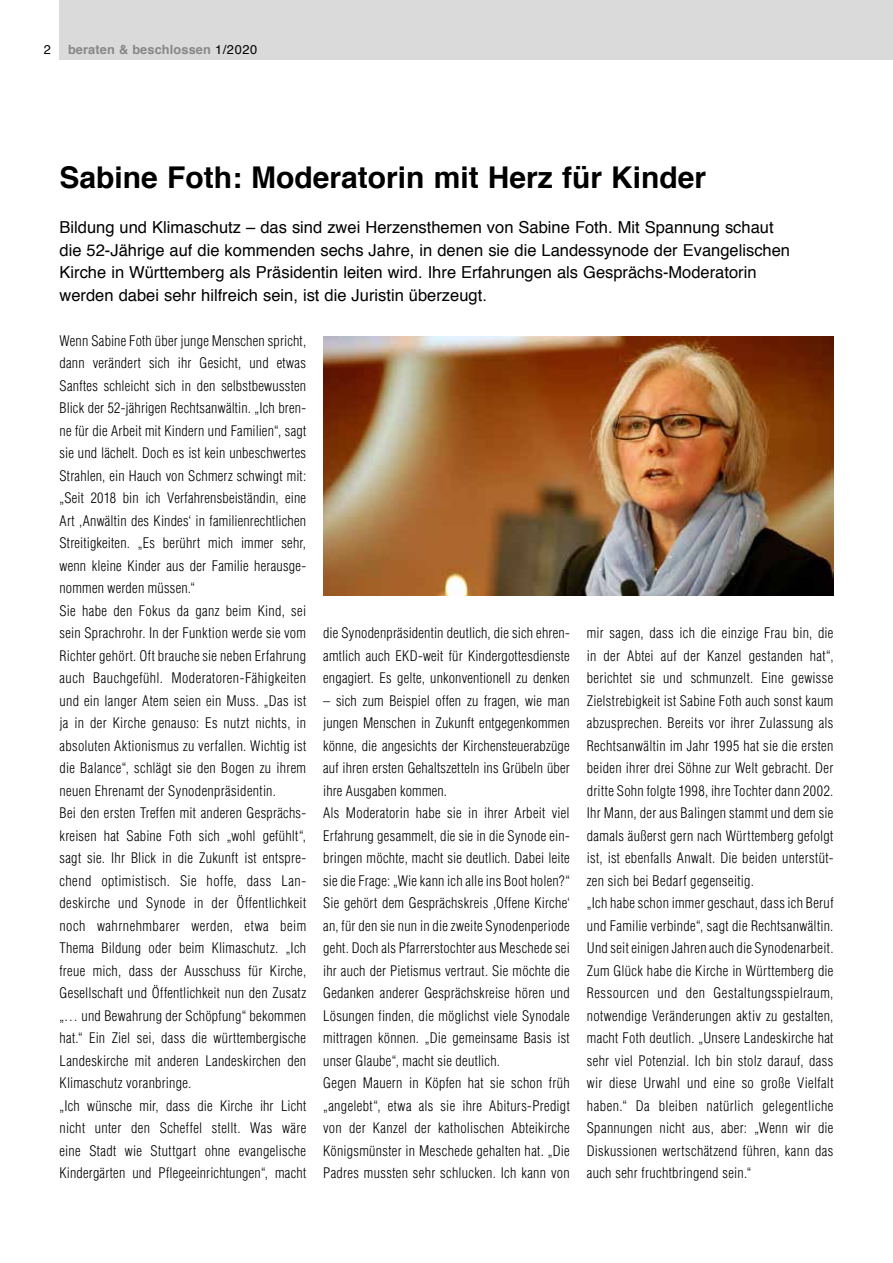
<style>
.page{position:relative;width:893px;height:1263px;background:#fff}
.page>*{position:absolute;margin:0;border:0;box-sizing:border-box;transform-origin:0 0}
.t1{font:700 30px "Helvetica";color:#000}
.t2{font:16.5px/22.5px "Helvetica";color:#000}
.t3{font:300 condensed 14.25px/22.5px "Helvetica LT Std";letter-spacing:.02em;color:#000}
.t4{font:700 12.75px "Helvetica";letter-spacing:.01em;color:#878787}
.t5{font:12.75px "Helvetica";color:#000}
.s1{font-weight:400;color:#000}
</style>
<div class="page">
<div style="left:60px;top:0;width:833px;height:60px;background:#dadada"></div>
<img style="left:323px;top:336px;width:510px;height:259px">
<p class="t5" style="left:44px;top:40px;width:9px">2</p>
<p class="t4" style="left:68px;top:39px;width:191px">beraten &amp; beschlossen <span class="s1">1/2020</span></p>
<h1 class="t1" style="left:60px;top:153px;width:648px">Sabine Foth: Moderatorin mit Herz für Kinder</h1>
<p class="t2" style="left:60px;top:217px;width:732px">Bildung und Klimaschutz – das sind zwei Herzensthemen von Sabine Foth. Mit Spannung schaut die 52-Jährige auf die kommenden sechs Jahre, in denen sie die Landessynode der Evangelischen Kirche in Württemberg als Präsidentin leiten wird. Ihre Erfahrungen als Gesprächs-Moderatorin werden dabei sehr hilfreich sein, ist die Juristin überzeugt.</p>
<p class="t3" style="left:60px;top:329px;width:248px">Wenn Sabine Foth über junge Menschen spricht, dann verändert sich ihr Gesicht, und etwas Sanftes schleicht sich in den selbstbewussten Blick der 52-jährigen Rechtsanwältin. „Ich bren&shy;ne für die Arbeit mit Kindern und Familien“, sagt sie und lächelt. Doch es ist kein unbeschwertes Strahlen, ein Hauch von Schmerz schwingt mit: „Seit 2018 bin ich Verfahrensbeiständin, eine Art ‚Anwältin des Kindes‘ in familienrechtlichen Streitigkeiten. „Es berührt mich immer sehr, wenn kleine Kinder aus der Familie herausge&shy;nommen werden müssen.“<br>Sie habe den Fokus da ganz beim Kind, sei sein Sprachrohr. In der Funktion werde sie vom Richter gehört. Oft brauche sie neben Erfahrung auch Bauchgefühl. Moderatoren-Fähigkeiten und ein langer Atem seien ein Muss. „Das ist ja in der Kirche genauso: Es nutzt nichts, in absoluten Aktionismus zu verfallen. Wichtig ist die Balance“, schlägt sie den Bogen zu ihrem neuen Ehrenamt der Synodenpräsidentin.<br>Bei den ersten Treffen mit anderen Gesprächs&shy;kreisen hat Sabine Foth sich „wohl gefühlt“, sagt sie. Ihr Blick in die Zukunft ist entspre&shy;chend optimistisch. Sie hoffe, dass Lan&shy;deskirche und Synode in der Öffentlichkeit noch wahrnehmbarer werden, etwa beim Thema Bildung oder beim Klimaschutz. „Ich freue mich, dass der Ausschuss für Kirche, Gesellschaft und Öffentlichkeit nun den Zusatz „… und Bewahrung der Schöpfung“ bekommen hat.“ Ein Ziel sei, dass die württembergische Landeskirche mit anderen Landeskirchen den Klimaschutz voranbringe.<br>„Ich wünsche mir, dass die Kirche ihr Licht nicht unter den Scheffel stellt. Was wäre eine Stadt wie Stuttgart ohne evangelische Kindergärten und Pflegeeinrichtungen“, macht</p>
<p class="t3" style="left:323px;top:622px;width:248px;text-align:justify">die Synodenpräsidentin deutlich, die sich ehren&shy;amtlich auch EKD-weit für Kindergottesdienste engagiert. Es gelte, unkonventionell zu denken</p>
<p class="t3" style="left:323px;top:689px;width:248px">– sich zum Beispiel offen zu fragen, wie man jungen Menschen in Zukunft entgegenkommen könne, die angesichts der Kirchensteuerabzüge auf ihren ersten Gehaltszetteln ins Grübeln über ihre Ausgaben kommen.<br>Als Moderatorin habe sie in ihrer Arbeit viel Erfahrung gesammelt, die sie in die Synode ein&shy;bringen möchte, macht sie deutlich. Dabei leite sie die Frage: „Wie kann ich alle ins Boot holen?“ Sie gehört dem Gesprächskreis ‚Offene Kirche‘ an, für den sie nun in die zweite Synodenperiode geht. Doch als Pfarrerstochter aus Meschede sei ihr auch der Pietismus vertraut. Sie möchte die Gedanken anderer Gesprächskreise hören und Lösungen finden, die möglichst viele Synodale mittragen können. „Die gemeinsame Basis ist unser Glaube“, macht sie deutlich.<br>Gegen Mauern in Köpfen hat sie schon früh „angelebt“, etwa als sie ihre Abiturs-Predigt von der Kanzel der katholischen Abteikirche Königsmünster in Meschede gehalten hat. „Die Padres mussten sehr schlucken. Ich kann von</p>
<p class="t3" style="left:587px;top:622px;width:248px">mir sagen, dass ich die einzige Frau bin, die in der Abtei auf der Kanzel gestanden hat“, berichtet sie und schmunzelt. Eine gewisse Zielstrebigkeit ist Sabine Foth auch sonst kaum abzusprechen. Bereits vor ihrer Zulassung als Rechtsanwältin im Jahr 1995 hat sie die ersten beiden ihrer drei Söhne zur Welt gebracht. Der dritte Sohn folgte 1998, ihre Tochter dann 2002.<br>Ihr Mann, der aus Balingen stammt und dem sie damals äußerst gern nach Württemberg gefolgt ist, ist ebenfalls Anwalt. Die beiden unterstüt&shy;zen sich bei Bedarf gegenseitig.<br>„Ich habe schon immer geschaut, dass ich Beruf und Familie verbinde“, sagt die Rechtsanwältin.<br>Und seit einigen Jahren auch die Synodenarbeit.<br>Zum Glück habe die Kirche in Württemberg die Ressourcen und den Gestaltungsspielraum, notwendige Veränderungen aktiv zu gestalten, macht Foth deutlich. „Unsere Landeskirche hat sehr viel Potenzial. Ich bin stolz darauf, dass wir diese Urwahl und eine so große Vielfalt haben.“ Da bleiben natürlich gelegentliche Spannungen nicht aus, aber: „Wenn wir die Diskussionen wertschätzend führen, kann das auch sehr fruchtbringend sein.“</p>
</div>
